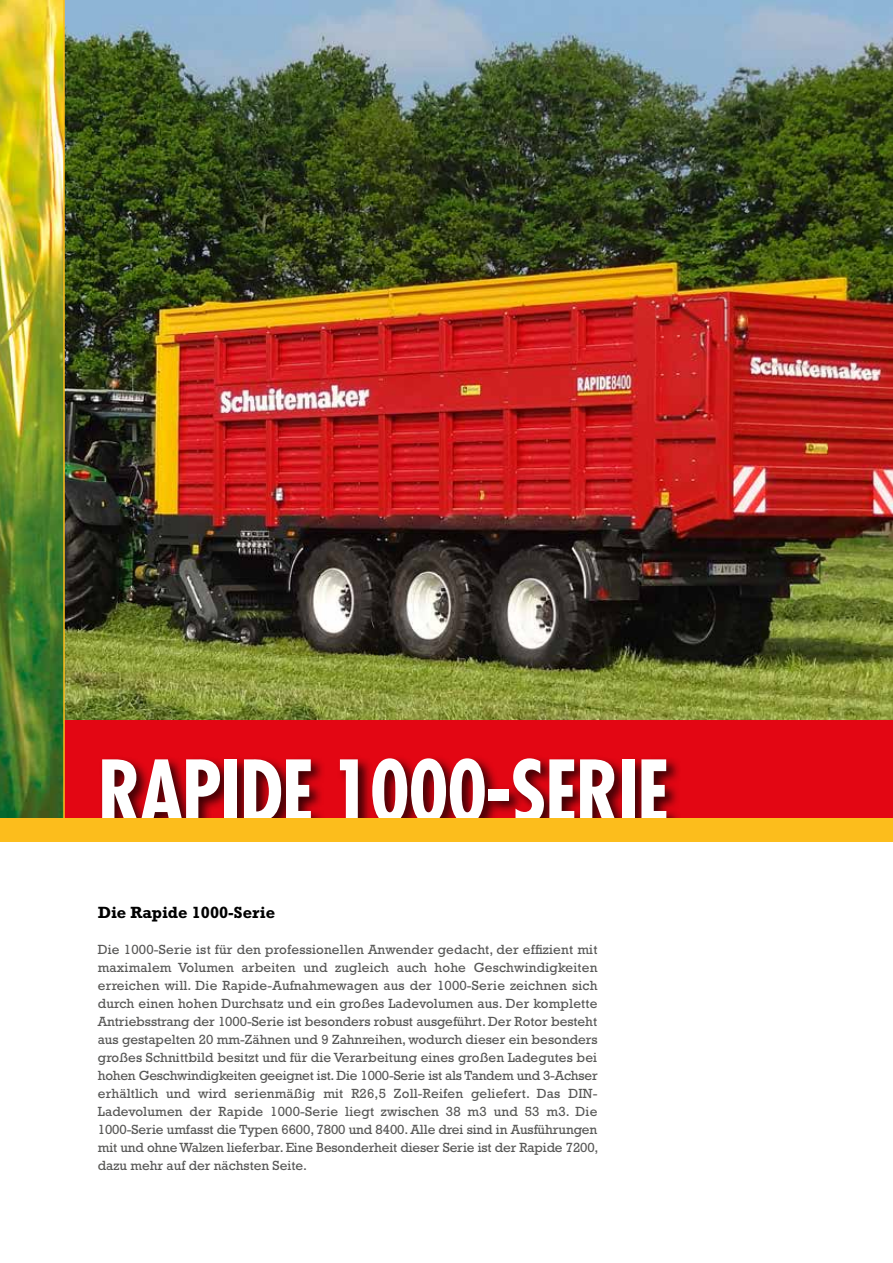
<style>
.page{position:relative;width:893px;height:1263px;background:#fff}
.page>*{position:absolute;margin:0;border:0;box-sizing:border-box;transform-origin:0 0}
.t1{font:700 condensed 84px "Futura";letter-spacing:-.02em;color:#fff}
.t2{font:700 16.5px "Rockwell Std";color:#000}
.t3{font:13.5px/18px "Rockwell";color:#575756;text-align:justify}
</style>
<div class="page">
<img style="left:65px;top:0;width:828px;height:720px">
<div style="left:63px;top:720px;width:830px;height:122px;background:#e30613"></div>
<div style="left:99px;top:756px;width:583px;height:82px;background:#000;opacity:.75"></div>
<img style="left:0;top:0;width:63px;height:819px">
<div style="left:0;top:819px;width:893px;height:23px;background:#fcbd1c"></div>
<hr style="left:63px;top:0;width:2px;height:819px;background:#fcbd1c">
<h1 class="t1" style="left:98px;top:739px;width:573px">RAPIDE 1000-SERIE</h1>
<p class="t2" style="left:98px;top:903px;width:179px">Die Rapide 1000-Serie</p>
<p class="t3" style="left:98px;top:940px;width:502px">Die 1000-Serie ist für den professionellen Anwender gedacht, der effizient mit maximalem Volumen arbeiten und zugleich auch hohe Geschwindigkeiten erreichen will. Die Rapide-Aufnahmewagen aus der 1000-Serie zeichnen sich durch einen hohen Durchsatz und ein großes Ladevolumen aus. Der komplette Antriebsstrang der 1000-Serie ist besonders robust ausgeführt. Der Rotor besteht aus gestapelten 20 mm-Zähnen und 9 Zahnreihen, wodurch dieser ein besonders großes Schnittbild besitzt und für die Verarbeitung eines großen Ladegutes bei hohen Geschwindigkeiten geeignet ist. Die 1000-Serie ist als Tandem und 3-Achser erhältlich und wird serienmäßig mit R26,5 Zoll-Reifen geliefert. Das DIN-Ladevolumen der Rapide 1000-Serie liegt zwischen 38 m3 und 53 m3. Die 1000-Serie umfasst die Typen 6600, 7800 und 8400. Alle drei sind in Ausführungen mit und ohne Walzen lieferbar. Eine Besonderheit dieser Serie ist der Rapide 7200, dazu mehr auf der nächsten Seite.</p>
</div>
